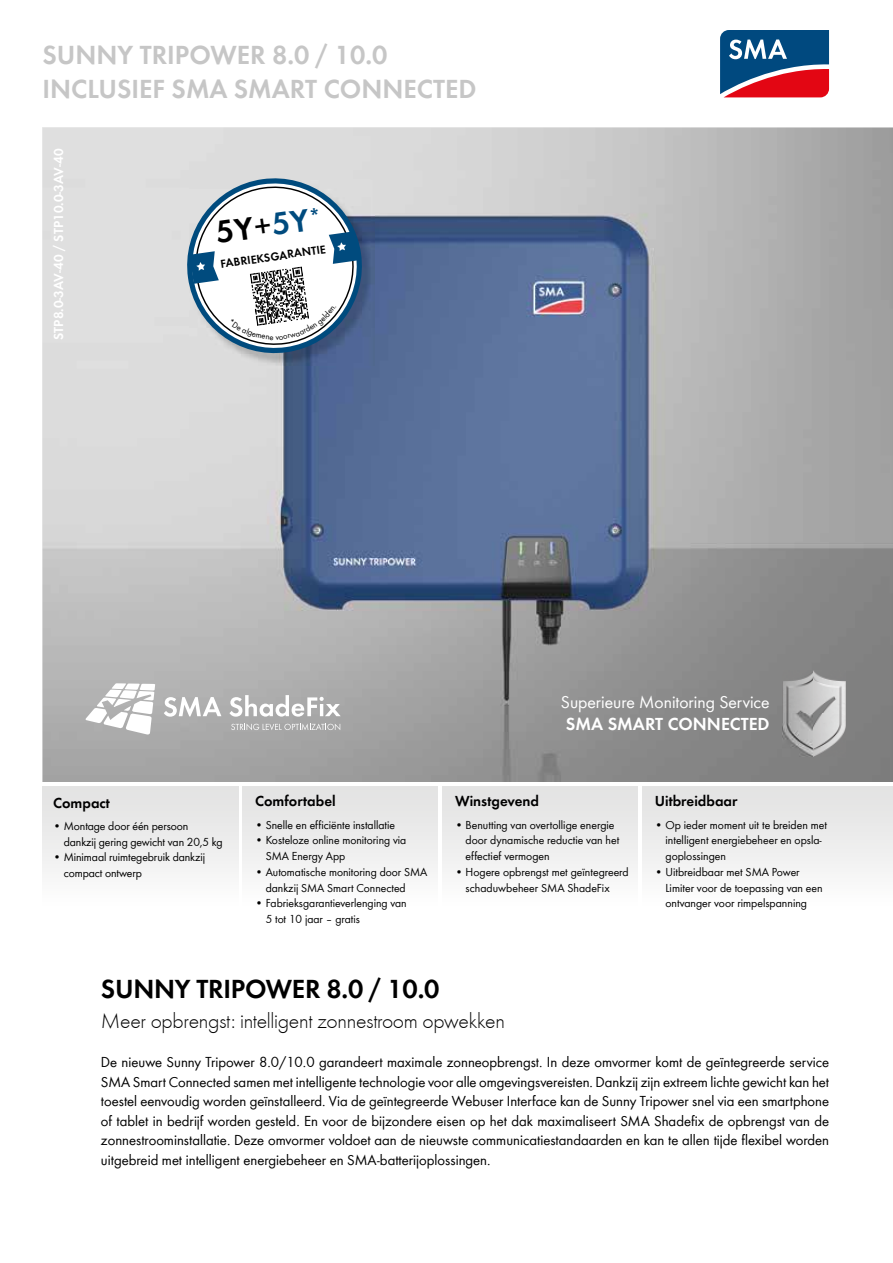
<style>
.page{position:relative;width:893px;height:1263px;background:#fff}
.page>*{position:absolute;margin:0;border:0;box-sizing:border-box;transform-origin:0 0}
.t1{font:600 32.25px "SMA Futura Global";color:#000}
.t2{font:600 27px/34.5px "SMA Futura Global";color:#c6c6c6}
.t3{font:600 27px "SMA Futura Global";letter-spacing:-.01em;color:#000}
.t4{font:300 21.75px "SMA Futura Global";letter-spacing:-.015em;color:#000}
.t5{font:18px "SMA Futura Global";color:#fff}
.t6{font:600 18px "SMA Futura Global";color:#fff}
.t7{font:15px/19.5px "SMA Futura Global";color:#000;text-align:justify}
.t8{font:600 15px "SMA Futura Global";color:#000}
.t9{font:600 13.5px "SMA Futura Global";color:#fff}
.t10{font:12px/15.8px "SMA Futura Global";color:#000}
.t11{font:600 11.85px "SMA Futura Global";color:#000}
.s1{color:#004b7e}
</style>
<div class="page">
<img style="left:43px;top:128px;width:850px;height:654px">
<svg style="left:720px;top:30px;width:110px;height:68px;background:#655376"></svg>
<img style="left:190px;top:181px;width:185px;height:185px">
<div style="left:43px;top:787px;width:195px;height:119px;background:linear-gradient(to bottom,#e1e1e1,#fdfdfd)"></div>
<div style="left:242px;top:787px;width:196px;height:119px;background:linear-gradient(to bottom,#e1e1e1,#fdfdfd)"></div>
<div style="left:442px;top:787px;width:196px;height:119px;background:linear-gradient(to bottom,#e1e1e1,#fdfdfd)"></div>
<div style="left:642px;top:787px;width:251px;height:119px;background:linear-gradient(to bottom,#e1e1e1,#fdfdfd)"></div>
<svg style="left:86px;top:683px;width:69px;height:51px"></svg>
<svg style="left:231px;top:723px;width:109px;height:7px"></svg>
<svg style="left:229px;top:695px;width:112px;height:22px"></svg>
<svg style="left:164px;top:697px;width:57px;height:20px"></svg>
<img style="left:782px;top:670px;width:63px;height:86px">
<svg style="left:181px;top:172px;width:187px;height:187px"></svg>
<h2 class="t2" style="left:43px;top:37px;width:435px">SUNNY TRIPOWER 8.0 / 10.0<br>INCLUSIEF SMA SMART CONNECTED</h2>
<p class="t9" style="left:51px;top:340px;width:192px;rotate:-90deg">STP8.0-3AV-40 / STP10.0-3AV-40</p>
<h1 class="t1" style="left:213px;top:214px;width:108px;rotate:-8deg">5Y+<span class="s1">5Y</span><sup>*</sup></h1>
<p class="t11" style="left:220px;top:257px;width:108px;rotate:-8deg">FABRIEKSGARANTIE</p>
<p class="t8" style="left:53px;top:794px;width:58px">Compact</p>
<p class="t10" style="left:64px;top:818px;width:160px;text-indent:-11px">• Montage door één persoon dankzij gering gewicht van 20,5 kg</p>
<p class="t10" style="left:64px;top:849px;width:143px;text-indent:-11px">• Minimaal ruimtegebruik dankzij compact ontwerp</p>
<p class="t8" style="left:255px;top:792px;width:82px">Comfortabel</p>
<p class="t10" style="left:255px;top:816px;width:141px">• Snelle en efficiënte installatie</p>
<p class="t10" style="left:266px;top:832px;width:142px;text-indent:-11px">• Kosteloze online monitoring via<br>SMA Energy App</p>
<p class="t10" style="left:266px;top:864px;width:163px;text-indent:-11px">• Automatische monitoring door SMA dankzij SMA Smart Connected</p>
<p class="t10" style="left:266px;top:895px;width:142px;text-indent:-11px">• Fabrieksgarantieverlenging van<br>5 tot 10 jaar – gratis</p>
<p class="t5" style="left:561px;top:692px;width:210px">Superieure Monitoring Service</p>
<p class="t6" style="left:566px;top:713px;width:205px">SMA SMART CONNECTED</p>
<p class="t8" style="left:455px;top:792px;width:86px">Winstgevend</p>
<p class="t10" style="left:466px;top:816px;width:155px;text-indent:-11px">• Benutting van overtollige energie door dynamische reductie van het effectief vermogen</p>
<p class="t10" style="left:466px;top:864px;width:165px;text-indent:-11px">• Hogere opbrengst met geïntegreerd schaduwbeheer SMA ShadeFix</p>
<p class="t8" style="left:655px;top:792px;width:84px">Uitbreidbaar</p>
<p class="t10" style="left:665px;top:816px;width:163px;text-indent:-11px">• Op ieder moment uit te breiden met intelligent energiebeheer en opsla&shy;goplossingen</p>
<p class="t10" style="left:665px;top:864px;width:159px;text-indent:-11px">• Uitbreidbaar met SMA Power<br>Limiter voor de toepassing van een ontvanger voor rimpelspanning</p>
<h2 class="t3" style="left:101px;top:973px;width:340px">SUNNY TRIPOWER 8.0 / 10.0</h2>
<h3 class="t4" style="left:101px;top:1008px;width:406px">Meer opbrengst: intelligent zonnestroom opwekken</h3>
<p class="t7" style="left:101px;top:1052px;width:730px">De nieuwe Sunny Tripower 8.0/10.0 garandeert maximale zonneopbrengst. In deze omvormer komt de geïntegreerde service SMA Smart Connected samen met intelligente technologie voor alle omgevingsvereisten. Dankzij zijn extreem lichte gewicht kan het toestel eenvoudig worden geïnstalleerd. Via de geïntegreerde Webuser Interface kan de Sunny Tripower snel via een smartphone of tablet in bedrijf worden gesteld. En voor de bijzondere eisen op het dak maximaliseert SMA Shadefix de opbrengst van de zonnestroominstallatie. Deze omvormer voldoet aan de nieuwste communicatiestandaarden en kan te allen tijde flexibel worden uitgebreid met intelligent energiebeheer en SMA-batterijoplossingen.</p>
</div>
